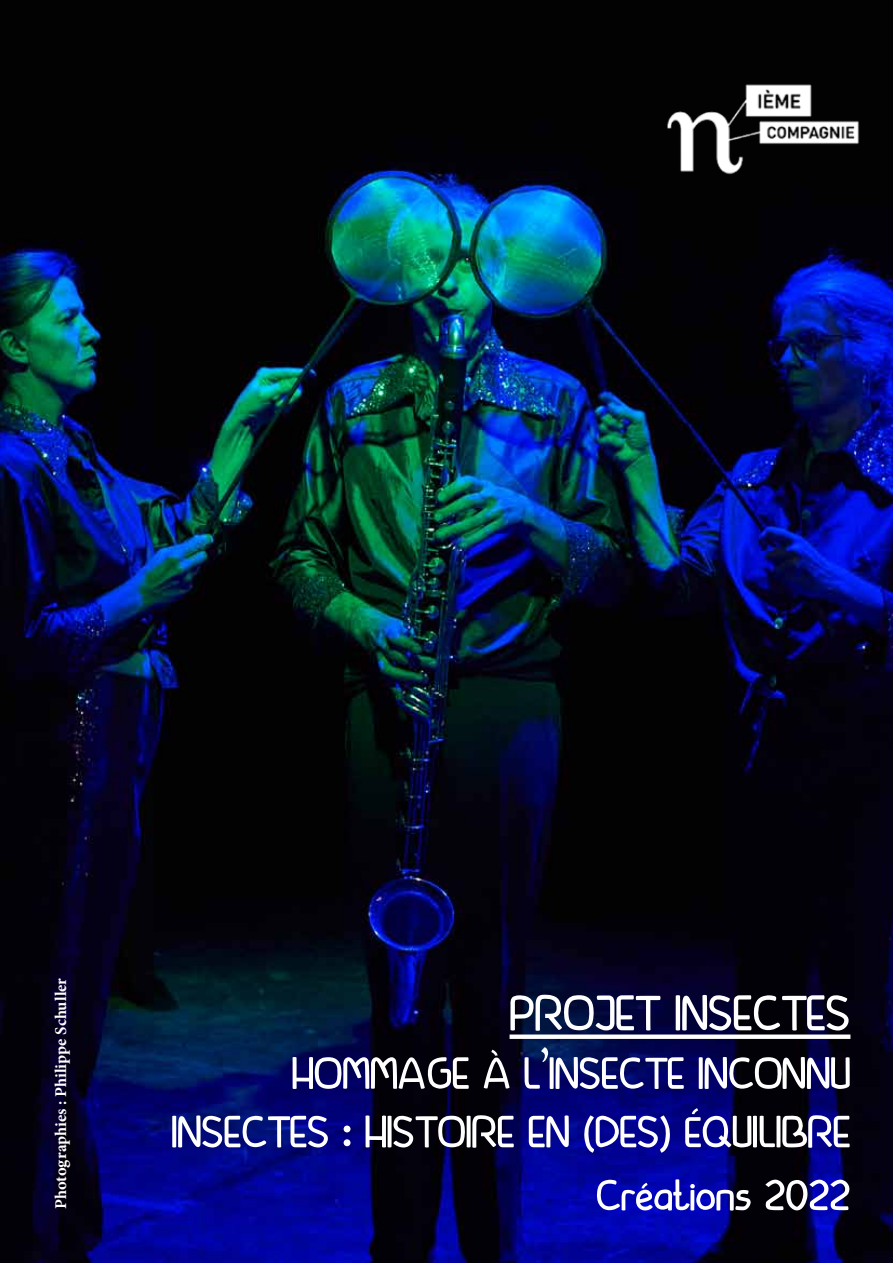
<style>
.page{position:relative;width:893px;height:1263px;background:#fff}
.page>*{position:absolute;margin:0;border:0;box-sizing:border-box;transform-origin:0 0}
.t1{font:60px "beside";color:#fff}
.t2{font:54px "beside";color:#fff}
.t3{font:52.5px "beside";color:#fff}
.t4{font:700 16.5px "Minion Pro";letter-spacing:-.005em;color:#fff}
</style>
<div class="page">
<img style="left:0;top:0;width:893px;height:1263px">
<div style="left:510px;top:1034px;width:340px;height:5px;background:#fff"></div>
<img style="left:553px;top:36px;width:340px;height:220px">
<p class="t4" style="left:49px;top:1209px;width:232px;rotate:-90deg">Photographies : Philippe Schuller</p>
<p class="t1" style="left:510px;top:984px;width:342px">PROJET INSECTES</p>
<p class="t2" style="left:292px;top:1047px;width:278px">HOMMAGE À L’INSECTE</p>
<p class="t2" style="left:698px;top:1047px;width:23px">INCONN</p>
<p class="t2" style="left:830px;top:1047px;width:22px">U</p>
<p class="t2" style="left:171px;top:1106px;width:29px">INSECTES</p>
<p class="t2" style="left:343px;top:1106px;width:63px">: HISTOIRE</p>
<p class="t2" style="left:528px;top:1106px;width:302px">EN (DES) ÉQUILIBRE</p>
<p class="t3" style="left:596px;top:1170px;width:256px">CRÉATIONS 2022</p>
</div>
